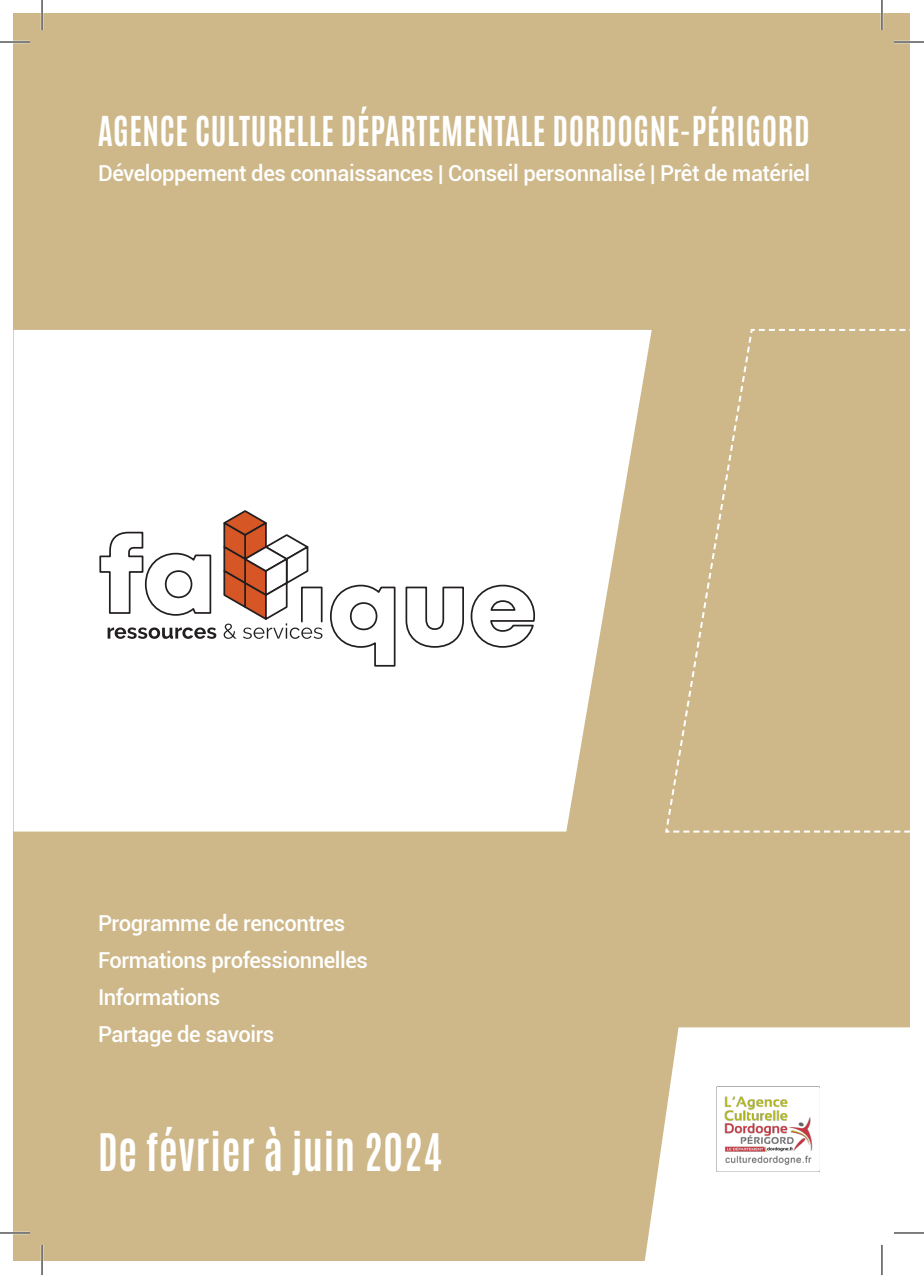
<style>
.page{position:relative;width:924px;height:1275px;background:#fff}
.page>*{position:absolute;margin:0;border:0;box-sizing:border-box;transform-origin:0 0}
.t1{font:44px "Antonio";letter-spacing:.02em;color:#fff;scale:.91 1}
.t2{font:35px "Antonio";letter-spacing:.02em;color:#fff;scale:.91 1}
.t3{font:500 22px "Roboto";letter-spacing:-.02em;color:#fff}
</style>
<div class="page">
<div style="left:14px;top:14px;width:895px;height:1247px;background:#ceb88a"></div>
<svg style="left:644px;top:1027px;width:265px;height:234px;fill:#fff"></svg>
<img style="left:716px;top:1086px;width:103px;height:85px">
<svg style="left:14px;top:330px;width:637px;height:501px;fill:#fff"></svg>
<svg style="left:665px;top:329px;width:244px;height:504px"></svg>
<svg style="left:329px;top:584px;width:67px;height:83px"></svg>
<svg style="left:404px;top:584px;width:131px;height:64px"></svg>
<svg style="left:98px;top:509px;width:224px;height:130px"></svg>
<hr style="left:0;top:41px;width:30px;height:2px;background:#fff">
<hr style="left:893px;top:41px;width:30px;height:2px;background:#fff">
<hr style="left:0;top:1231px;width:30px;height:3px;background:#fff">
<hr style="left:893px;top:1231px;width:30px;height:3px;background:#fff">
<hr style="left:41px;top:0;width:2px;height:30px;background:#fff">
<hr style="left:41px;top:1245px;width:2px;height:30px;background:#fff">
<hr style="left:880px;top:0;width:2px;height:30px;background:#fff">
<hr style="left:880px;top:1245px;width:2px;height:30px;background:#fff">
<hr style="left:0;top:42px;width:30px;height:1px;background:#000">
<hr style="left:893px;top:42px;width:30px;height:1px;background:#000">
<hr style="left:0;top:1232px;width:30px;height:1px;background:#000">
<hr style="left:893px;top:1232px;width:30px;height:1px;background:#000">
<hr style="left:42px;top:0;width:1px;height:30px;background:#000">
<hr style="left:42px;top:1245px;width:1px;height:30px;background:#000">
<hr style="left:881px;top:0;width:1px;height:30px;background:#000">
<hr style="left:881px;top:1245px;width:1px;height:30px;background:#000">
<p class="t2" style="left:98px;top:107px;width:783px">AGENCE CULTURELLE DÉPARTEMENTALE DORDOGNE-PÉRIGORD</p>
<p class="t3" style="left:98px;top:158px;width:713px">Développement des connaissances | Conseil personnalisé | Prêt de matériel</p>
<p class="t3" style="left:98px;top:907px;width:248px">Programme de rencontres</p>
<p class="t3" style="left:98px;top:944px;width:271px">Formations professionnelles</p>
<p class="t3" style="left:98px;top:981px;width:124px">Informations</p>
<p class="t3" style="left:98px;top:1018px;width:178px">Partage de savoirs</p>
<p class="t1" style="left:98px;top:1121px;width:379px">De février à juin 2024</p>
</div>
